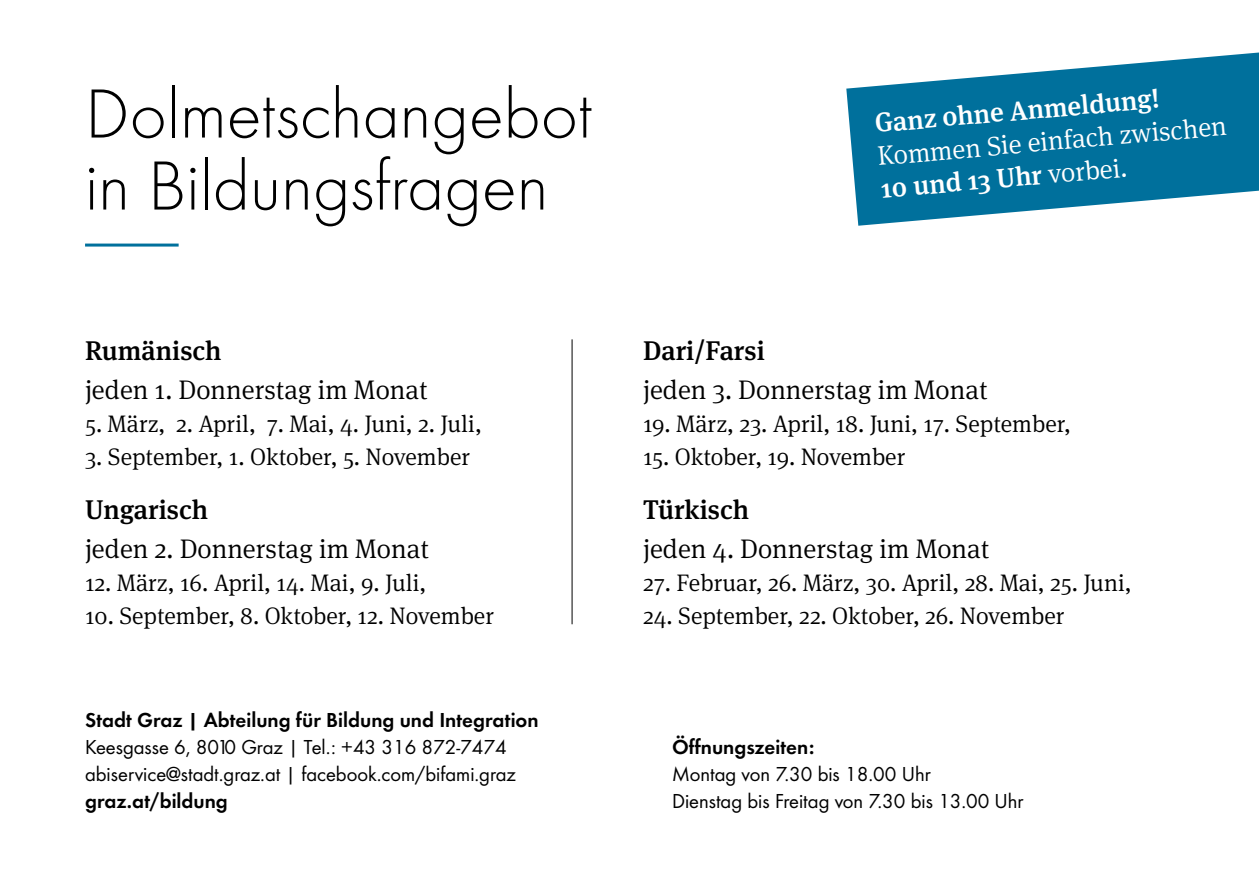
<style>
.page{position:relative;width:1259px;height:893px;background:#fff}
.page>*{position:absolute;margin:0;border:0;box-sizing:border-box;transform-origin:0 0}
.t1{font:300 72px/72px "Futura";color:#000}
.t2{font:300 27px "Meta Serif OT";color:#000}
.t3{font:300 27px/33px "Meta Serif OT";color:#fff}
.t4{font:500 27px "Meta Serif OT";color:#000}
.t5{font:500 27px "Meta Serif OT";color:#fff}
.t6{font:300 24px "Meta Serif OT";color:#000}
.t7{font:21px/27px "Futura Boo";color:#000}
.t8{font:21px "Futura Dem";color:#000}
.s1{font-weight:500}
</style>
<div class="page">
<svg style="left:846px;top:53px;width:413px;height:173px;fill:#00709c"></svg>
<hr style="left:571px;top:339px;width:1px;height:285px;background:#000">
<hr style="left:85px;top:244px;width:94px;height:3px;background:#00709c">
<h1 class="t1" style="left:85px;top:76px;width:508px">Dolmetschangebot in Bildungsfragen</h1>
<p class="t4" style="left:85px;top:333px;width:138px">Rumänisch</p>
<p class="t2" style="left:85px;top:373px;width:344px">jeden 1. Donnerstag im Monat</p>
<p class="t6" style="left:85px;top:409px;width:398px">5. März, 2. April, 7. Mai, 4. Juni, 2. Juli,</p>
<p class="t6" style="left:85px;top:442px;width:387px">3. September, 1. Oktober, 5. November</p>
<p class="t4" style="left:85px;top:493px;width:124px">Ungarisch</p>
<p class="t2" style="left:85px;top:532px;width:345px">jeden 2. Donnerstag im Monat</p>
<p class="t6" style="left:85px;top:568px;width:343px">12. März, 16. April, 14. Mai, 9. Juli,</p>
<p class="t6" style="left:85px;top:601px;width:410px">10. September, 8. Oktober, 12. November</p>
<p class="t8" style="left:85px;top:704px;width:455px">Stadt Graz | Abteilung für Bildung und Integration</p>
<p class="t7" style="left:85px;top:732px;width:432px">Keesgasse 6, 8010 Graz | Tel.: +43 316 872-7474 abiservice@stadt.graz.at | facebook.com/bifami.graz</p>
<p class="t8" style="left:85px;top:785px;width:144px">graz.at/bildung</p>
<p class="t5" style="left:873px;top:106px;width:287px;rotate:-5deg">Ganz ohne Anmeldung!</p>
<p class="t3" style="left:876px;top:139px;width:352px;rotate:-5deg">Kommen Sie einfach zwischen<br><span class="s1">10 und 13 Uhr</span> vorbei.</p>
<p class="t4" style="left:643px;top:333px;width:123px">Dari/Farsi</p>
<p class="t2" style="left:643px;top:373px;width:346px">jeden 3. Donnerstag im Monat</p>
<p class="t6" style="left:643px;top:409px;width:429px">19. März, 23. April, 18. Juni, 17. September,</p>
<p class="t6" style="left:643px;top:442px;width:264px">15. Oktober, 19. November</p>
<p class="t4" style="left:643px;top:493px;width:108px">Türkisch</p>
<p class="t2" style="left:643px;top:532px;width:348px">jeden 4. Donnerstag im Monat</p>
<p class="t6" style="left:643px;top:568px;width:490px">27. Februar, 26. März, 30. April, 28. Mai, 25. Juni,</p>
<p class="t6" style="left:643px;top:601px;width:423px">24. September, 22. Oktober, 26. November</p>
<p class="t8" style="left:672px;top:731px;width:144px">Öffnungszeiten:</p>
<p class="t7" style="left:672px;top:759px;width:353px">Montag von 7.30 bis 18.00 Uhr<br>Dienstag bis Freitag von 7.30 bis 13.00 Uhr</p>
</div>
